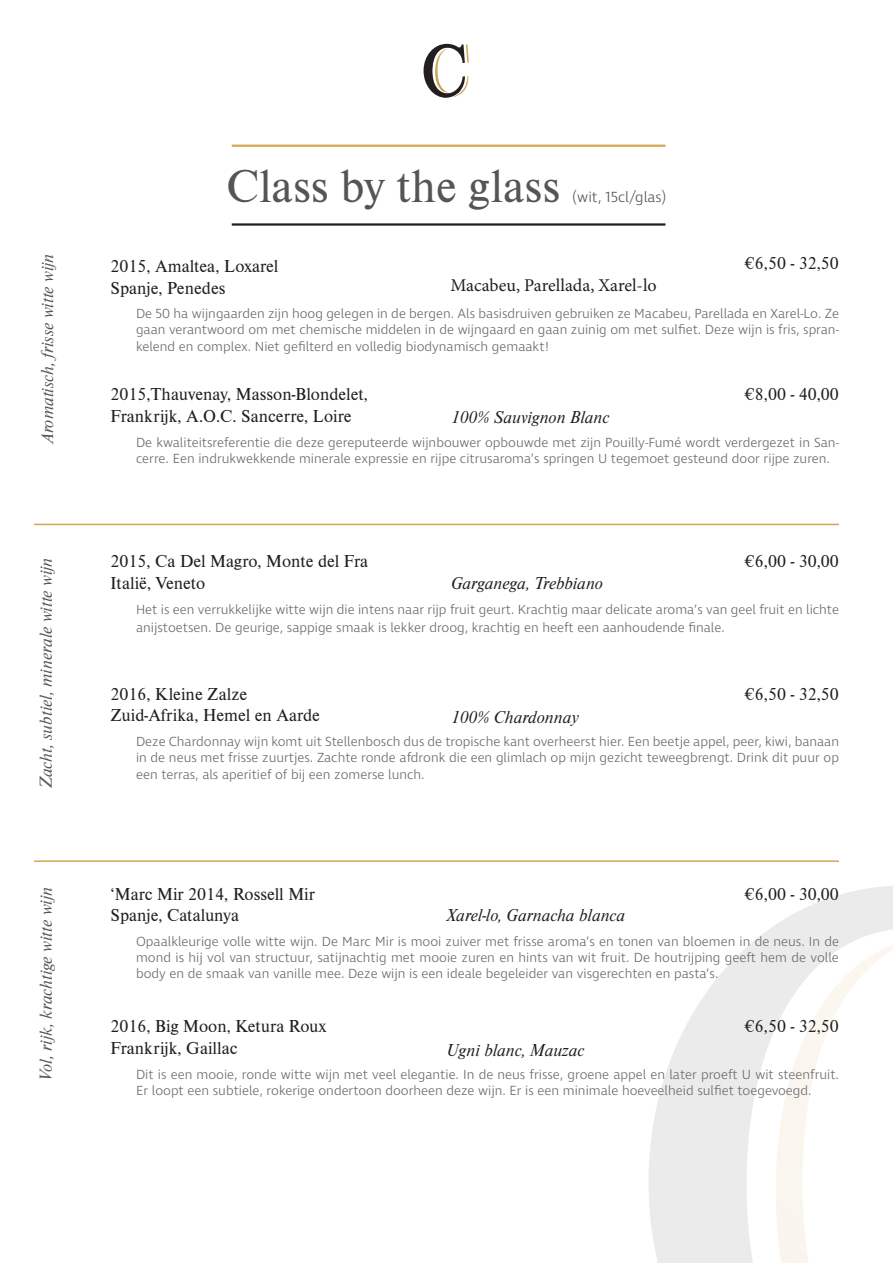
<style>
.page{position:relative;width:893px;height:1263px;background:#fff}
.page>*{position:absolute;margin:0;border:0;box-sizing:border-box;transform-origin:0 0}
.t1{font:48px "Nimbus Rom D";color:#545557}
.t2{font:18px "Nimbus Rom D";color:#231f20}
.t3{font:italic 18px "Nimbus Rom D";color:#231f20}
.t4{font:italic 18px "Nimbus Rom D";letter-spacing:-.005em;color:#545557}
.t5{font:18px "Minion Pro";color:#231f20}
.t6{font:300 15px "Ingra";color:#545557}
.t7{font:300 13.5px/16.2px "Ingra";color:#69696c;text-align:justify}
</style>
<div class="page">
<hr style="left:34px;top:524px;width:805px;height:1px;background:#d3a751">
<hr style="left:34px;top:860px;width:805px;height:2px;background:#d3a751">
<hr style="left:232px;top:145px;width:433px;height:2px;background:#d3a751">
<hr style="left:232px;top:223px;width:433px;height:3px;background:#231f20">
<svg style="left:424px;top:44px;width:45px;height:54px"></svg>
<svg style="left:649px;top:886px;width:244px;height:377px;fill:#ecebeb"></svg>
<svg style="left:776px;top:936px;width:117px;height:327px"></svg>
<p class="t4" style="left:36px;top:443px;width:191px;rotate:-90deg">Aromatisch, frisse witte wijn</p>
<p class="t4" style="left:34px;top:788px;width:232px;rotate:-90deg">Zacht, subtiel, minerale witte wijn</p>
<p class="t4" style="left:34px;top:1081px;width:195px;rotate:-90deg">Vol, rijk, krachtige witte wijn</p>
<p class="t1" style="left:226px;top:155px;width:335px">Class by the glass</p>
<p class="t6" style="left:572px;top:188px;width:96px">(wit, 15cl/glas)</p>
<p class="t2" style="left:745px;top:251px;width:96px">€6,50 - 32,50</p>
<p class="t2" style="left:111px;top:254px;width:169px">2015, Amaltea, Loxarel</p>
<p class="t2" style="left:111px;top:276px;width:116px">Spanje, Penedes</p>
<p class="t7" style="left:136px;top:306px;width:704px">De 50 ha wijngaarden zijn hoog gelegen in de bergen. Als basisdruiven gebruiken ze Macabeu, Parellada en Xarel-Lo. Ze gaan verantwoord om met chemische middelen in de wijngaard en gaan zuinig om met sulfiet. Deze wijn is fris, spran&shy;kelend en complex. Niet gefilterd en volledig biodynamisch gemaakt!</p>
<p class="t5" style="left:451px;top:273px;width:208px">Macabeu, Parellada, Xarel-lo</p>
<p class="t2" style="left:111px;top:382px;width:259px">2015,Thauvenay, Masson-Blondelet,</p>
<p class="t2" style="left:111px;top:404px;width:243px">Frankrijk, A.O.C. Sancerre, Loire</p>
<p class="t7" style="left:136px;top:435px;width:704px">De kwaliteitsreferentie die deze gereputeerde wijnbouwer opbouwde met zijn Pouilly-Fumé wordt verdergezet in San&shy;cerre. Een indrukwekkende minerale expressie en rijpe citrusaroma’s springen U tegemoet gesteund door rijpe zuren.</p>
<p class="t2" style="left:745px;top:382px;width:96px">€8,00 - 40,00</p>
<p class="t3" style="left:451px;top:406px;width:160px">100% Sauvignon Blanc</p>
<p class="t2" style="left:111px;top:549px;width:259px">2015, Ca Del Magro, Monte del Fra</p>
<p class="t2" style="left:111px;top:571px;width:96px">Italië, Veneto</p>
<p class="t7" style="left:136px;top:601px;width:704px;line-height:18px">Het is een verrukkelijke witte wijn die intens naar rijp fruit geurt. Krachtig maar delicate aroma’s van geel fruit en lichte anijstoetsen. De geurige, sappige smaak is lekker droog, krachtig en heeft een aanhoudende finale.</p>
<p class="t2" style="left:745px;top:549px;width:96px">€6,00 - 30,00</p>
<p class="t3" style="left:451px;top:571px;width:154px">Garganega, Trebbiano</p>
<p class="t2" style="left:111px;top:682px;width:138px">2016, Kleine Zalze</p>
<p class="t2" style="left:111px;top:703px;width:211px">Zuid-Afrika, Hemel en Aarde</p>
<p class="t7" style="left:136px;top:734px;width:704px">Deze Chardonnay wijn komt uit Stellenbosch dus de tropische kant overheerst hier. Een beetje appel, peer, kiwi, banaan in de neus met frisse zuurtjes. Zachte ronde afdronk die een glimlach op mijn gezicht teweegbrengt. Drink dit puur op een terras, als aperitief of bij een zomerse lunch.</p>
<p class="t2" style="left:745px;top:682px;width:96px">€6,50 - 32,50</p>
<p class="t3" style="left:451px;top:706px;width:129px">100% Chardonnay</p>
<p class="t2" style="left:111px;top:882px;width:206px">‘Marc Mir 2014, Rossell Mir</p>
<p class="t2" style="left:111px;top:903px;width:130px">Spanje, Catalunya</p>
<p class="t7" style="left:136px;top:934px;width:704px">Opaalkleurige volle witte wijn. De Marc Mir is mooi zuiver met frisse aroma’s en tonen van bloemen in de neus. In de mond is hij vol van structuur, satijnachtig met mooie zuren en hints van wit fruit. De houtrijping geeft hem de volle body en de smaak van vanille mee. Deze wijn is een ideale begeleider van visgerechten en pasta’s.</p>
<p class="t2" style="left:745px;top:882px;width:96px">€6,00 - 30,00</p>
<p class="t3" style="left:446px;top:904px;width:180px">Xarel-lo, Garnacha blanca</p>
<p class="t2" style="left:111px;top:1014px;width:217px">2016, Big Moon, Ketura Roux</p>
<p class="t2" style="left:111px;top:1036px;width:129px">Frankrijk, Gaillac</p>
<p class="t7" style="left:136px;top:1066px;width:704px">Dit is een mooie, ronde witte wijn met veel elegantie. In de neus frisse, groene appel en later proeft U wit steenfruit.<br>Er loopt een subtiele, rokerige ondertoon doorheen deze wijn. Er is een minimale hoeveelheid sulfiet toegevoegd.</p>
<p class="t2" style="left:745px;top:1014px;width:96px">€6,50 - 32,50</p>
<p class="t3" style="left:446px;top:1038px;width:139px">Ugni blanc, Mauzac</p>
</div>
